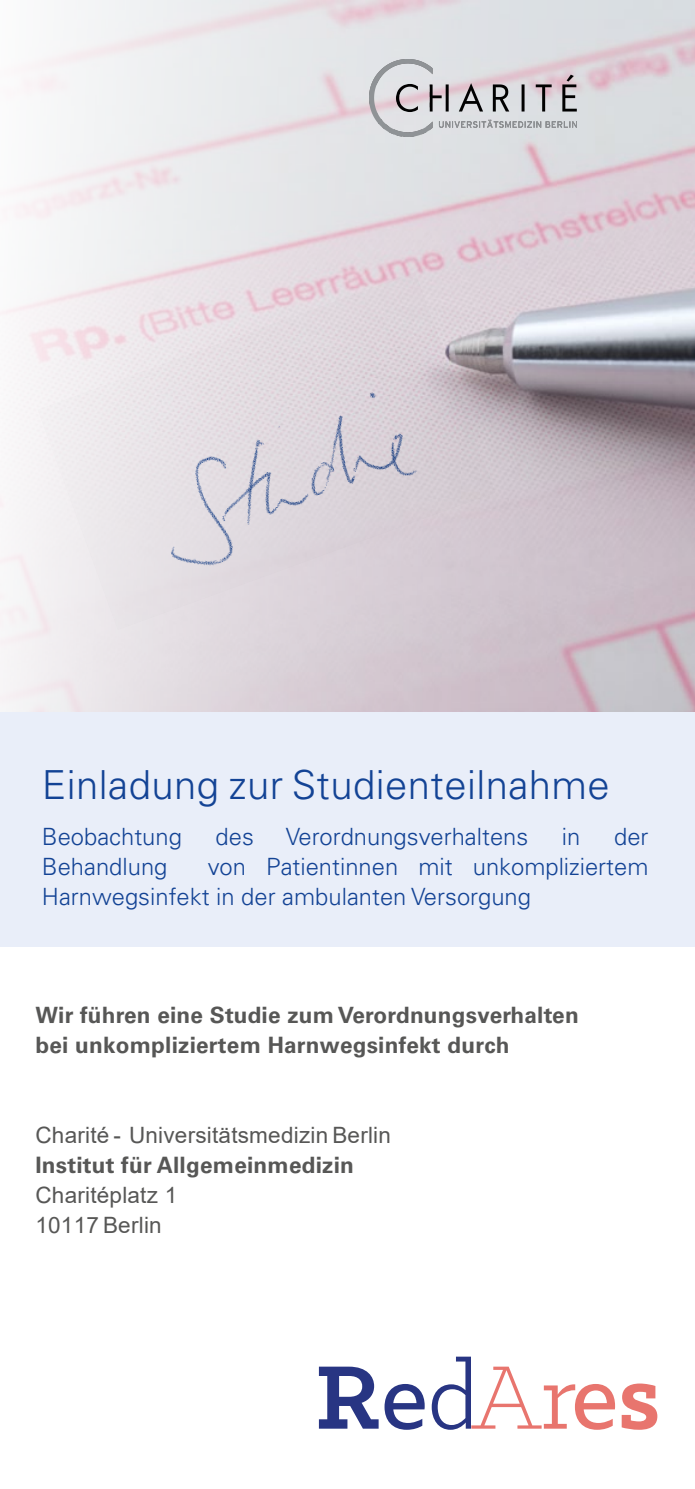
<style>
.page{position:relative;width:695px;height:1489px;background:#fff}
.page>*{position:absolute;margin:0;border:0;box-sizing:border-box;transform-origin:0 0}
.t1{font:700 101.75px "Klinic Slab";color:#283583}
.t2{font:300 40px "Univers LT Pro 45";letter-spacing:.01em;color:#134395}
.t3{font:300 23.75px/30px "Univers LT Pro 45";color:#134395}
.t4{font:700 22.5px/30px "Univers LT Pro 65";letter-spacing:.01em;color:#575756}
.t5{font:22.5px/30px "Arial";letter-spacing:.01em;color:#575756}
.s1{font-weight:500}
.s2{font-weight:400}
.s3{font-weight:300;color:#e8756e}
.s4{font-weight:400;color:#e8756e}
.s5{font-weight:500;color:#e8756e}
.s6{color:#e8756e}
</style>
<div class="page">
<img style="left:0;top:0;width:694px;height:712px">
<div style="left:0;top:712px;width:694px;height:234px;background:#e9eef9"></div>
<img style="left:38px;top:272px;width:457px;height:358px">
<img style="left:369px;top:60px;width:207px;height:76px">
<h2 class="t2" style="left:42px;top:758px;width:569px">Einladung zur Studienteilnahme</h2>
<p class="t3" style="left:42px;top:820px;width:141px">Beobachtung</p>
<p class="t3" style="left:215px;top:820px;width:40px">des</p>
<p class="t3" style="left:286px;top:820px;width:244px">Verordnungsverhaltens</p>
<p class="t3" style="left:562px;top:820px;width:20px">in</p>
<p class="t3" style="left:614px;top:820px;width:36px">der</p>
<p class="t3" style="left:42px;top:850px;width:127px">Behandlung</p>
<p class="t3" style="left:42px;top:850px;width:608px;text-indent:166px">von Patientinnen mit unkompliziertem<br>Harnwegsinfekt in der ambulanten Versorgung</p>
<p class="t4" style="left:35px;top:998px;width:544px">Wir führen eine Studie zum Verordnungsverhalten bei unkompliziertem Harnwegsinfekt durch</p>
<p class="t5" style="left:35px;top:1119px;width:357px">Charité - Universitätsmedizin Berlin</p>
<p class="t4" style="left:35px;top:1149px;width:320px">Institut für Allgemeinmedizin</p>
<p class="t5" style="left:35px;top:1179px;width:143px">Charitéplatz 1<br>10117 Berlin</p>
<h1 class="t1" style="left:315px;top:1330px;width:347px">R<span class="s1">e</span><span class="s2">d</span><span class="s3">A</span><span class="s4">r</span><span class="s5">e</span><span class="s6">s</span></h1>
</div>
